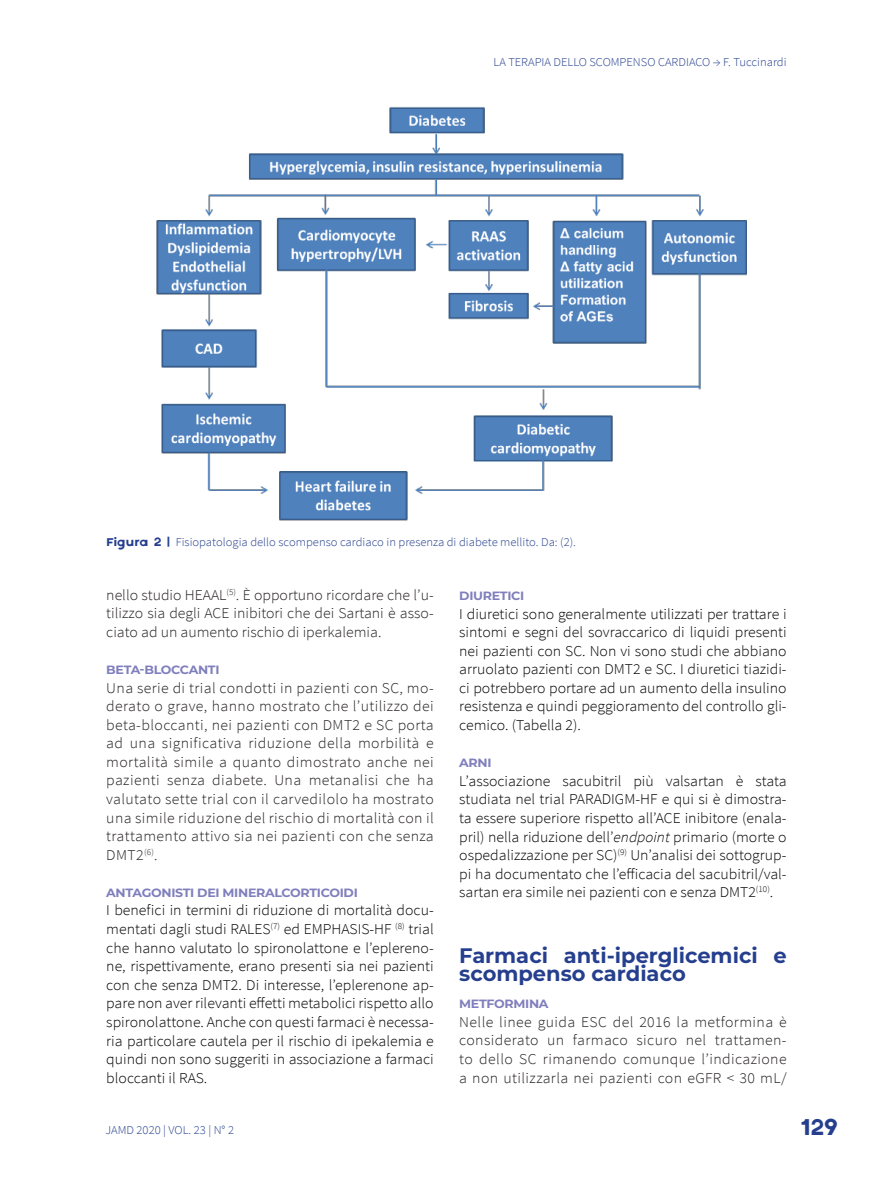
<style>
.page{position:relative;width:893px;height:1191px;background:#fff}
.page>*{position:absolute;margin:0;border:0;box-sizing:border-box;transform-origin:0 0}
.t1{font:22.5px "Axis";color:#253f8e}
.TITOLO_1{font:700 21px/18.6px "Montserrat";color:#253f8e}
.t2{font:300 15px/18.6px "Source Sans Pro";color:#000;text-align:justify;scale:1.05 1}
.t3{font:300 15px/18.6px "Source Sans Pro";letter-spacing:.025em;color:#231f20;text-align:justify;scale:1.05 1}
.t4{font:300 12px "Source Sans Pro";color:#253f8e;scale:1.05 1}
.titolo_2{font:700 12px "Montserrat";letter-spacing:-.025em;color:#807fbd;scale:1.05 1}
.s1{font-family:"Axis";font-weight:400}
.s2{font-style:italic}
</style>
<div class="page">
<img style="left:156px;top:107px;width:590px;height:414px">
<p class="t4" style="left:493px;top:55px;width:281px">LA TERAPIA DELLO SCOMPENSO CARDIACO → F. Tuccinardi</p>
<p class="t4" style="left:106px;top:535px;width:449px"><span class="s1">Figura 2 |</span> Fisiopatologia dello scompenso cardiaco in presenza di diabete mellito. Da: (2).</p>
<p class="t3" style="left:106px;top:585px;width:313px">nello studio HEAAL<sup>(5)</sup>. È opportuno ricordare che l’u&shy;tilizzo sia degli ACE inibitori che dei Sartani è asso&shy;ciato ad un aumento rischio di iperkalemia.</p>
<p class="titolo_2" style="left:106px;top:661px;width:109px">BETA-BLOCCANTI</p>
<p class="t3" style="left:106px;top:678px;width:313px">Una serie di trial condotti in pazienti con SC, mo&shy;derato o grave, hanno mostrato che l’utilizzo dei beta-bloccanti, nei pazienti con DMT2 e SC porta ad una significativa riduzione della morbilità e mortalità simile a quanto dimostrato anche nei pazienti senza diabete. Una metanalisi che ha valutato sette trial con il carvedilolo ha mostrato una simile riduzione del rischio di mortalità con il trattamento attivo sia nei pazienti con che senza DMT2<sup>(6)</sup>.</p>
<p class="titolo_2" style="left:106px;top:884px;width:241px">ANTAGONISTI DEI MINERALCORTICOIDI</p>
<p class="t2" style="left:106px;top:901px;width:313px">I benefici in termini di riduzione di mortalità docu&shy;mentati dagli studi RALES<sup>(7)</sup> ed EMPHASIS-HF <sup>(8)</sup> trial che hanno valutato lo spironolattone e l’eplereno&shy;ne, rispettivamente, erano presenti sia nei pazienti con che senza DMT2. Di interesse, l’eplerenone ap&shy;pare non aver rilevanti effetti metabolici rispetto allo spironolattone. Anche con questi farmaci è necessa&shy;ria particolare cautela per il rischio di ipekalemia e quindi non sono suggeriti in associazione a farmaci bloccanti il RAS.</p>
<p class="titolo_2" style="left:459px;top:587px;width:63px">DIURETICI</p>
<p class="t2" style="left:459px;top:604px;width:313px">I diuretici sono generalmente utilizzati per trattare i sintomi e segni del sovraccarico di liquidi presenti nei pazienti con SC. Non vi sono studi che abbiano arruolato pazienti con DMT2 e SC. I diuretici tiazidi&shy;ci potrebbero portare ad un aumento della insulino resistenza e quindi peggioramento del controllo gli&shy;cemico. (Tabella 2).</p>
<p class="titolo_2" style="left:459px;top:754px;width:32px">ARNI</p>
<p class="t2" style="left:459px;top:771px;width:313px">L’associazione sacubitril più valsartan è stata studiata nel trial PARADIGM-HF e qui si è dimostra&shy;ta essere superiore rispetto all’ACE inibitore (enala&shy;pril) nella riduzione dell’<span class="s2">endpoint</span> primario (morte o ospedalizzazione per SC)<sup>(9)</sup> Un’analisi dei sottogrup&shy;pi ha documentato che l’efficacia del sacubitril/val&shy;sartan era simile nei pazienti con e senza DMT2<sup>(10)</sup>.</p>
<p class="TITOLO_1" style="left:459px;top:944px;width:329px">Farmaci anti-iperglicemici e scompenso cardiaco</p>
<p class="titolo_2" style="left:459px;top:995px;width:87px">METFORMINA</p>
<p class="t3" style="left:459px;top:1012px;width:313px">Nelle linee guida ESC del 2016 la metformina è considerato un farmaco sicuro nel trattamen&shy;to dello SC rimanendo comunque l’indicazione a non utilizzarla nei pazienti con eGFR &lt; 30 mL/</p>
<p class="t4" style="left:105px;top:1122px;width:124px">JAMD 2020 | VOL. 23 | N° 2</p>
<h1 class="t1" style="left:801px;top:1114px;width:39px">129</h1>
</div>
